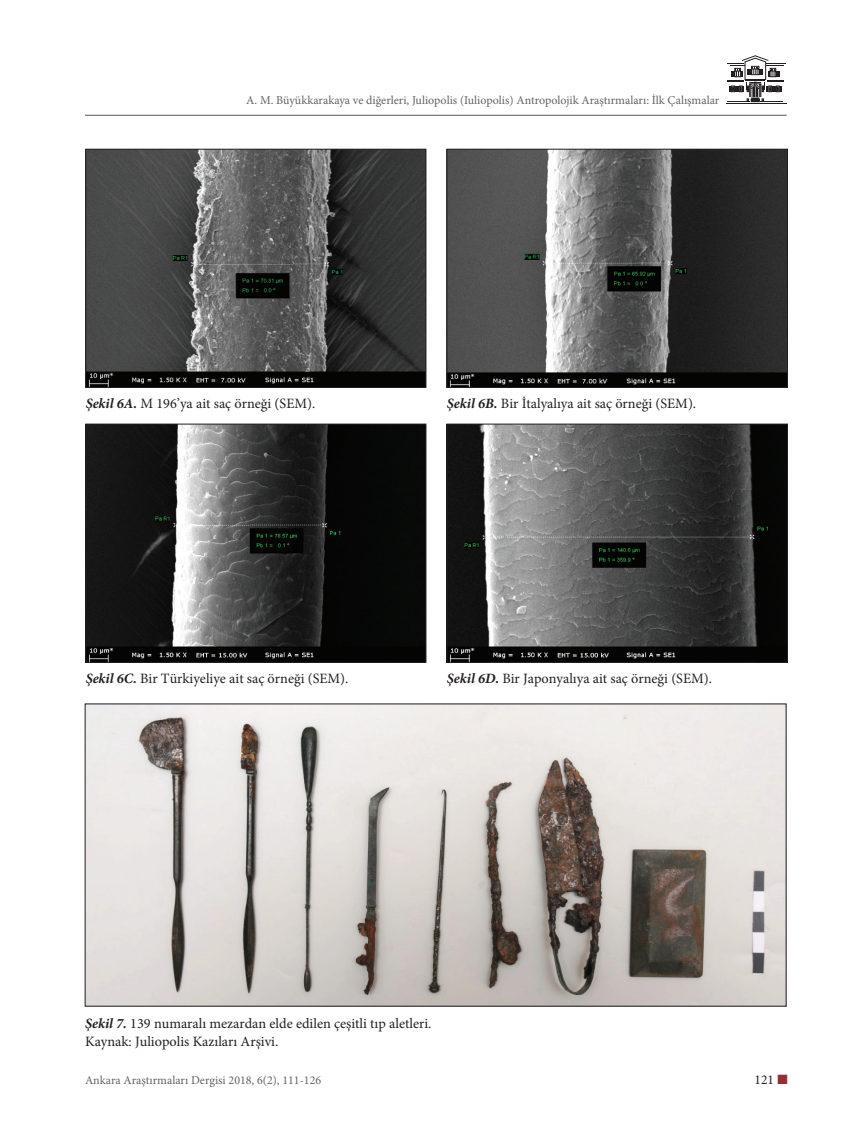
<style>
.page{position:relative;width:842px;height:1127px;background:#fff}
.page>*{position:absolute;margin:0;border:0;box-sizing:border-box;transform-origin:0 0}
.t1{font:14.25px/18.6px "Minion Pro";color:#231f20}
.t2{font:13.5px "Minion Pro";color:#231f20}
.t3{font:12px "Minion Pro";color:#636366}
.s1{font-weight:700;font-style:italic}
.s2{color:#962e33}
</style>
<div class="page">
<hr style="left:85px;top:115px;width:702px;height:1px;background:#57585a">
<hr style="left:726px;top:103px;width:60px;height:1px;background:#231f20">
<svg style="left:727px;top:55px;width:59px;height:48px"></svg>
<img style="left:87px;top:705px;width:697px;height:299px">
<img style="left:87px;top:151px;width:337px;height:235px">
<div style="left:85px;top:149px;width:341px;height:239px;border:1px solid #231f20"></div>
<img style="left:449px;top:151px;width:337px;height:235px">
<div style="left:447px;top:149px;width:341px;height:239px;border:1px solid #231f20"></div>
<img style="left:87px;top:426px;width:337px;height:235px">
<div style="left:85px;top:424px;width:341px;height:239px;border:1px solid #231f20"></div>
<img style="left:449px;top:426px;width:337px;height:235px">
<div style="left:447px;top:424px;width:341px;height:239px;border:1px solid #231f20"></div>
<p class="t3" style="left:246px;top:92px;width:475px">A. M. Büyükkarakaya ve diğerleri, Juliopolis (Iuliopolis) Antropolojik Araştırmaları: İlk Çalışmalar</p>
<p class="t1" style="left:86px;top:395px;width:231px"><span class="s1">Şekil 6A.</span> M 196’ya ait saç örneği (SEM).</p>
<p class="t1" style="left:447px;top:395px;width:251px"><span class="s1">Şekil 6B.</span> Bir İtalyalıya ait saç örneği (SEM).</p>
<p class="t1" style="left:86px;top:669px;width:264px"><span class="s1">Şekil 6C.</span> Bir Türkiyeliye ait saç örneği (SEM).</p>
<p class="t1" style="left:447px;top:669px;width:267px"><span class="s1">Şekil 6D.</span> Bir Japonyalıya ait saç örneği (SEM).</p>
<p class="t1" style="left:85px;top:1014px;width:348px"><span class="s1">Şekil 7.</span> 139 numaralı mezardan elde edilen çeşitli tıp aletleri.<br>Kaynak: Juliopolis Kazıları Arşivi.</p>
<p class="t3" style="left:85px;top:1072px;width:238px">Ankara Araştırmaları Dergisi 2018, 6(2), 111-126</p>
<p class="t2" style="left:755px;top:1071px;width:35px">121 <span class="s2">■</span></p>
</div>
